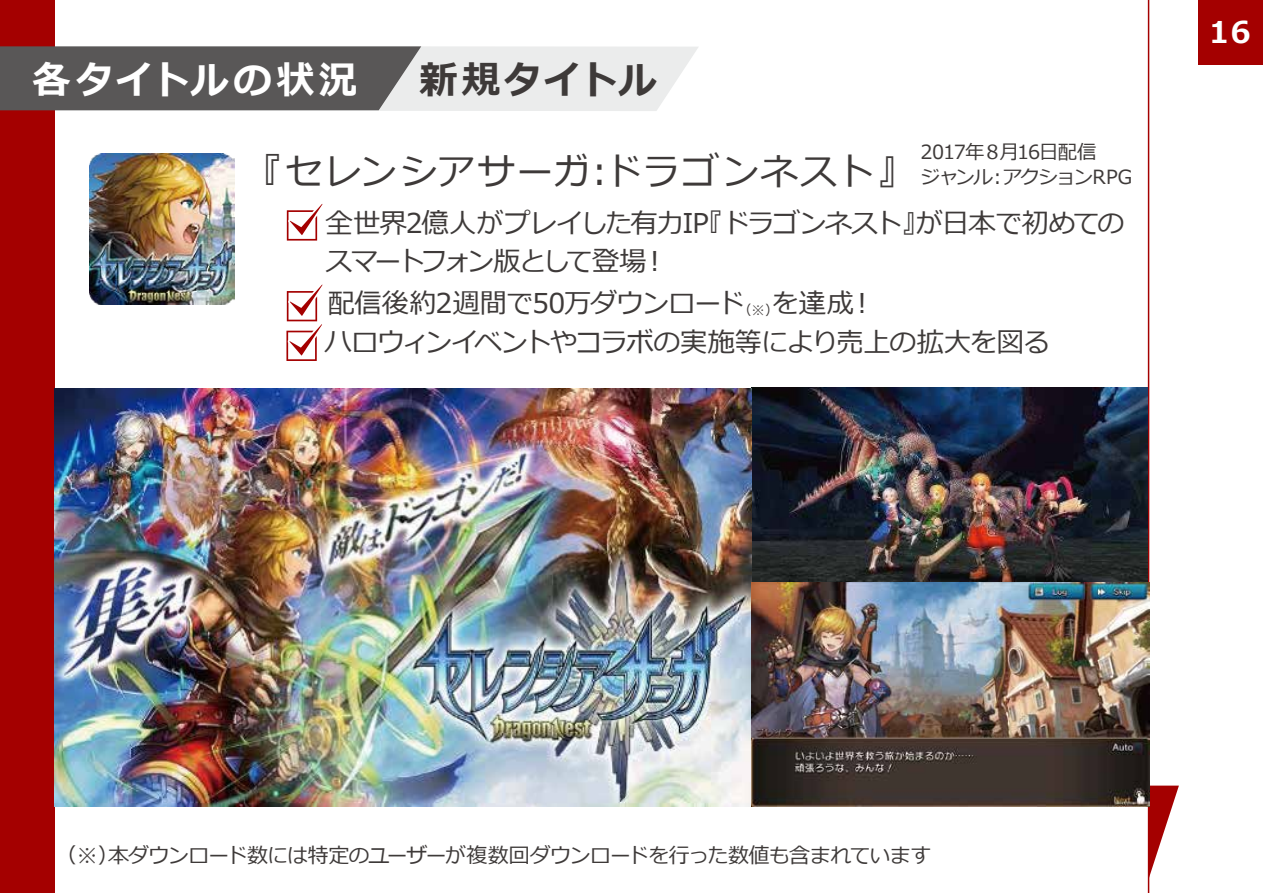
<style>
.page{position:relative;width:1263px;height:893px;background:#fff}
.page>*{position:absolute;margin:0;border:0;box-sizing:border-box;transform-origin:0 0}
.t1{font:700 38.25px "Meiryo";letter-spacing:.065em;color:#fff}
.t2{font:37.5px "Meiryo";letter-spacing:.035em;color:#3e3a39}
.t3{font:700 30px "Meiryo";color:#fff}
.t4{font:27.3px/38.4px "Meiryo";letter-spacing:-.04em;color:#3e3a39}
.t5{font:21px "Meiryo";letter-spacing:-.04em;color:#3e3a39}
.t6{font:19.5px "Meiryo";letter-spacing:-.06em;color:#3e3a39}
.s1{color:#3e3a39}
.s2{font-size:19.5px}
</style>
<div class="page">
<svg style="left:1149px;top:786px;width:30px;height:93px"></svg>
<hr style="left:1148px;top:0;width:1px;height:893px;background:#a40000">
<img style="left:89px;top:153px;width:145px;height:151px">
<svg style="left:287px;top:204px;width:35px;height:37px"></svg>
<svg style="left:286px;top:285px;width:36px;height:76px"></svg>
<div style="left:0;top:0;width:55px;height:893px;background:#a40000"></div>
<svg style="left:0;top:46px;width:698px;height:65px;background:#999898"></svg>
<div style="left:1199px;top:0;width:64px;height:64px;background:#a40000"></div>
<img style="left:752px;top:388px;width:396px;height:195px">
<img style="left:55px;top:388px;width:697px;height:419px">
<img style="left:752px;top:583px;width:397px;height:224px">
<h1 class="t1" style="left:32px;top:53px;width:626px">各タイトルの状況　 <span class="s1">新規タイトル</span></h1>
<p class="t6" style="left:920px;top:138px;width:177px">2017年８月16日配信</p>
<h2 class="t2" style="left:244px;top:146px;width:889px">『セレンシアサーガ:ドラゴンネスト』<span class="s2">ジャンル：アクションRPG</span></h2>
<p class="t4" style="left:325px;top:205px;width:800px">全世界2億人がプレイした有力IP『ドラゴンネスト』が日本で初めてのスマートフォン版として登場！</p>
<p class="t4" style="left:325px;top:285px;width:727px;line-height:39.5px">配信後約2週間で50万ダウンロード<sub>（※）</sub>を達成！<br>ハロウィンイベントやコラボの実施等により売上の拡大を図る</p>
<p class="t3" style="left:1209px;top:11px;width:43px">16</p>
<p class="t5" style="left:56px;top:840px;width:877px">（※）本ダウンロード数には特定のユーザーが複数回ダウンロードを行った数値も含まれています</p>
</div>
